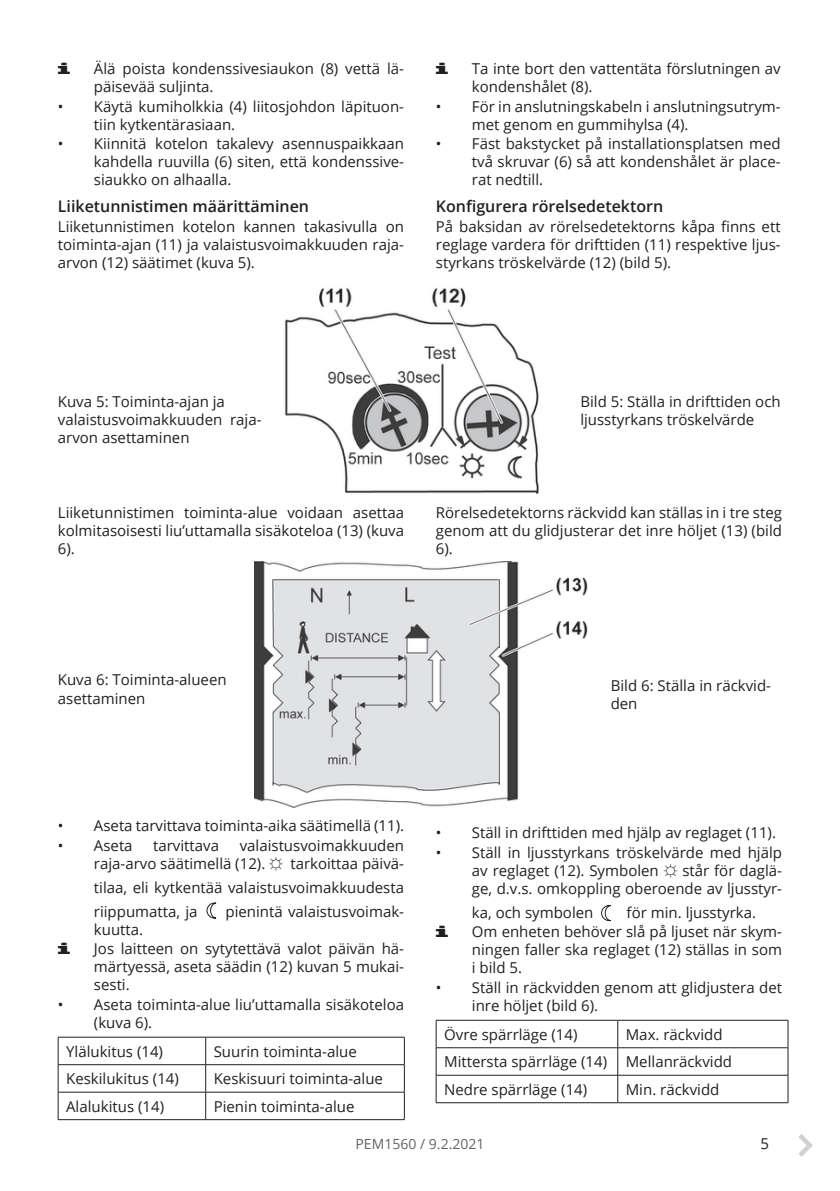
<style>
.page{position:relative;width:840px;height:1191px;background:#fff}
.page>*{position:absolute;margin:0;border:0;box-sizing:border-box;transform-origin:0 0}
.Heading_2{font:600 16px "Open Sans";color:#231f20}
.Body_text{font:15px/18px "Open Sans";color:#231f20}
.t1{font:15px "Blackoak Std";color:#231f20}
.t2{font:14px "Open Sans";color:#636366}
.s1{font-family:"Arial"}
</style>
<div class="page">
<svg style="left:798px;top:1134px;width:14px;height:22px"></svg>
<img style="left:285px;top:288px;width:254px;height:205px">
<img style="left:255px;top:561px;width:332px;height:247px">
<svg style="left:206px;top:902px;width:11px;height:16px"></svg>
<hr style="left:58px;top:1036px;width:147px;height:1px;background:#231f20">
<hr style="left:205px;top:1036px;width:199px;height:1px;background:#231f20">
<hr style="left:58px;top:1064px;width:147px;height:1px;background:#231f20">
<hr style="left:205px;top:1064px;width:199px;height:1px;background:#231f20">
<hr style="left:58px;top:1091px;width:147px;height:1px;background:#231f20">
<svg style="left:58px;top:1037px;width:1px;height:82px"></svg>
<hr style="left:205px;top:1091px;width:199px;height:1px;background:#231f20">
<svg style="left:205px;top:1037px;width:1px;height:82px"></svg>
<svg style="left:404px;top:1037px;width:1px;height:82px"></svg>
<hr style="left:58px;top:1119px;width:147px;height:1px;background:#231f20">
<hr style="left:205px;top:1119px;width:199px;height:1px;background:#231f20">
<svg style="left:601px;top:905px;width:10px;height:16px"></svg>
<hr style="left:435px;top:1020px;width:182px;height:1px;background:#231f20">
<hr style="left:617px;top:1020px;width:170px;height:1px;background:#231f20">
<hr style="left:435px;top:1047px;width:182px;height:1px;background:#231f20">
<hr style="left:617px;top:1047px;width:170px;height:1px;background:#231f20">
<hr style="left:435px;top:1075px;width:182px;height:1px;background:#231f20">
<svg style="left:435px;top:1020px;width:1px;height:82px"></svg>
<hr style="left:617px;top:1075px;width:170px;height:1px;background:#231f20">
<svg style="left:617px;top:1020px;width:1px;height:82px"></svg>
<svg style="left:787px;top:1020px;width:1px;height:82px"></svg>
<hr style="left:435px;top:1102px;width:182px;height:1px;background:#231f20">
<hr style="left:617px;top:1102px;width:170px;height:1px;background:#231f20">
<p class="t1" style="left:58px;top:59px;width:14px">i</p>
<p class="Body_text" style="left:94px;top:60px;width:311px">Älä poista kondenssivesiaukon (8) vettä lä&shy;päisevää suljinta.</p>
<p class="Body_text" style="left:94px;top:97px;width:311px;text-indent:-36px">• Käytä kumiholkkia (4) liitosjohdon läpituon&shy;tiin kytkentärasiaan.</p>
<p class="Body_text" style="left:94px;top:134px;width:311px;text-align:justify;text-indent:-36px">• Kiinnitä kotelon takalevy asennuspaikkaan kahdella ruuvilla (6) siten, että kondenssive&shy;siaukko on alhaalla.</p>
<p class="Heading_2" style="left:58px;top:195px;width:252px">Liiketunnistimen määrittäminen</p>
<p class="Body_text" style="left:58px;top:218px;width:347px;text-align:justify">Liiketunnistimen kotelon kannen takasivulla on toiminta-ajan (11) ja valaistusvoimakkuuden raja&shy;arvon (12) säätimet (kuva 5).</p>
<p class="t1" style="left:435px;top:59px;width:14px">i</p>
<p class="Body_text" style="left:471px;top:60px;width:310px">Ta inte bort den vattentäta förslutningen av kondenshålet (8).</p>
<p class="Body_text" style="left:471px;top:97px;width:310px;text-indent:-36px">• För in anslutningskabeln i anslutningsutrym&shy;met genom en gummihylsa (4).</p>
<p class="Body_text" style="left:471px;top:134px;width:310px;text-align:justify;text-indent:-36px">• Fäst bakstycket på installationsplatsen med två skruvar (6) så att kondenshålet är place&shy;rat nedtill.</p>
<p class="Heading_2" style="left:435px;top:195px;width:229px">Konfigurera rörelsedetektorn</p>
<p class="Body_text" style="left:435px;top:218px;width:346px;text-align:justify">På baksidan av rörelsedetektorns kåpa finns ett reglage vardera för drifttiden (11) respektive ljus&shy;styrkans tröskelvärde (12) (bild 5).</p>
<p class="Body_text" style="left:58px;top:392px;width:205px">Kuva 5: Toiminta-ajan ja valaistusvoimakkuuden raja&shy;arvon asettaminen</p>
<p class="Body_text" style="left:580px;top:392px;width:202px">Bild 5: Ställa in drifttiden och ljusstyrkans tröskelvärde</p>
<p class="Body_text" style="left:58px;top:503px;width:347px;text-align:justify">Liiketunnistimen toiminta-alue voidaan asettaa kolmitasoisesti liu’uttamalla sisäkoteloa (13) (kuva 6).</p>
<p class="Body_text" style="left:435px;top:503px;width:347px;text-align:justify">Rörelsedetektorns räckvidd kan ställas in i tre steg genom att du glidjusterar det inre höljet (13) (bild 6).</p>
<p class="Body_text" style="left:58px;top:670px;width:170px">Kuva 6: Toiminta-alueen asettaminen</p>
<p class="Body_text" style="left:610px;top:676px;width:162px">Bild 6: Ställa in räckvid&shy;den</p>
<p class="Body_text" style="left:58px;top:816px;width:347px">• Aseta tarvittava toiminta-aika säätimellä (11).</p>
<p class="Body_text" style="left:58px;top:835px;width:76px">• Aseta</p>
<p class="Body_text" style="left:153px;top:835px;width:67px">tarvittava</p>
<p class="Body_text" style="left:94px;top:835px;width:311px;text-align:right">valaistusvoimakkuuden<br>raja-arvo säätimellä (12). <span class="s1">☼</span> tarkoittaa päivä-</p>
<p class="Body_text" style="left:94px;top:874px;width:311px;line-height:24px">tilaa, eli kytkentää valaistusvoimakkuudesta riippumatta, ja</p>
<p class="Body_text" style="left:225px;top:901px;width:180px">pienintä valaistusvoimak-</p>
<p class="Body_text" style="left:94px;top:919px;width:51px">kuutta.</p>
<p class="t1" style="left:58px;top:938px;width:14px">i</p>
<p class="Body_text" style="left:94px;top:939px;width:311px;text-align:justify">Jos laitteen on sytytettävä valot päivän hä&shy;märtyessä, aseta säädin (12) kuvan 5 mukai&shy;sesti.</p>
<p class="Body_text" style="left:94px;top:994px;width:311px;text-indent:-36px">• Aseta toiminta-alue liu’uttamalla sisäkoteloa (kuva 6).</p>
<p class="Body_text" style="left:66px;top:1041px;width:98px">Ylälukitus (14)</p>
<p class="Body_text" style="left:213px;top:1041px;width:145px">Suurin toiminta-alue</p>
<p class="Body_text" style="left:66px;top:1069px;width:114px">Keskilukitus (14)</p>
<p class="Body_text" style="left:213px;top:1069px;width:171px">Keskisuuri toiminta-alue</p>
<p class="Body_text" style="left:66px;top:1096px;width:99px">Alalukitus (14)</p>
<p class="Body_text" style="left:213px;top:1096px;width:142px">Pienin toiminta-alue</p>
<p class="Body_text" style="left:435px;top:823px;width:341px">• Ställ in drifttiden med hjälp av reglaget (11).</p>
<p class="Body_text" style="left:471px;top:843px;width:311px;text-align:justify;text-indent:-36px">• Ställ in ljusstyrkans tröskelvärde med hjälp av reglaget (12). Symbolen <span class="s1">☼</span> står för daglä&shy;ge, d.v.s. omkoppling oberoende av ljusstyr-</p>
<p class="Body_text" style="left:471px;top:903px;width:123px">ka, och symbolen</p>
<p class="Body_text" style="left:626px;top:903px;width:131px">för min. ljusstyrka.</p>
<p class="t1" style="left:435px;top:921px;width:14px">i</p>
<p class="Body_text" style="left:471px;top:922px;width:311px;text-align:justify">Om enheten behöver slå på ljuset när skym&shy;ningen faller ska reglaget (12) ställas in som i bild 5.</p>
<p class="Body_text" style="left:471px;top:977px;width:311px;text-indent:-36px">• Ställ in räckvidden genom att glidjustera det inre höljet (bild 6).</p>
<p class="Body_text" style="left:444px;top:1025px;width:135px">Övre spärrläge (14)</p>
<p class="Body_text" style="left:625px;top:1025px;width:98px">Max. räckvidd</p>
<p class="Body_text" style="left:444px;top:1052px;width:164px">Mittersta spärrläge (14)</p>
<p class="Body_text" style="left:625px;top:1052px;width:108px">Mellanräckvidd</p>
<p class="Body_text" style="left:444px;top:1080px;width:144px">Nedre spärrläge (14)</p>
<p class="Body_text" style="left:625px;top:1080px;width:95px">Min. räckvidd</p>
<p class="t2" style="left:355px;top:1134px;width:130px">PEM1560 / 9.2.2021</p>
<p class="Body_text" style="left:760px;top:1134px;width:10px">5</p>
</div>
